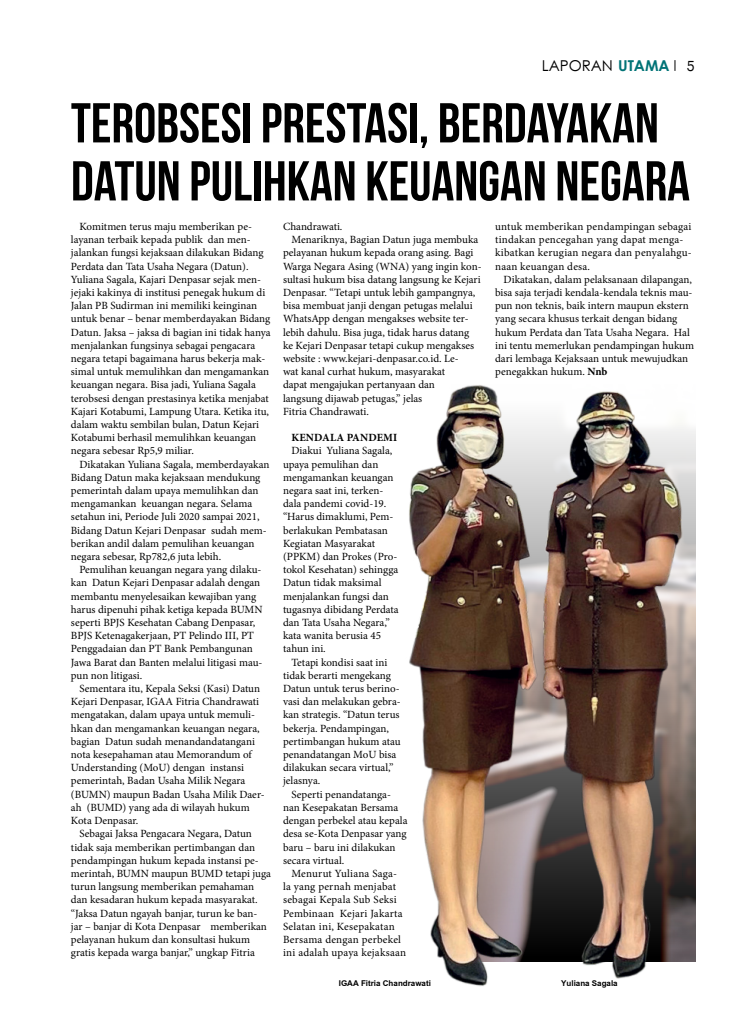
<style>
.page{position:relative;width:752px;height:1035px;background:#fff}
.page>*{position:absolute;margin:0;border:0;box-sizing:border-box;transform-origin:0 0}
.t1{font:700 56px/58px "Bebas Neue";color:#000}
.t2{font:15px "Levenim";color:#000}
.t3{font:11px/13.2px "Minion Pro";color:#000}
.t4{font:11px/13.2px "Minion Pro";letter-spacing:.02em;color:#000}
.t5{font:700 11px "Minion Pro";letter-spacing:.01em;color:#000}
.t6{font:700 8px "Arial";color:#000}
.s1{font-weight:700;color:#007376}
.s2{font-weight:700}
</style>
<div class="page">
<img style="left:409px;top:385px;width:117px;height:601px">
<img style="left:526px;top:391px;width:170px;height:588px">
<h2 class="t2" style="left:541px;top:57px;width:129px">LAPORAN <span class="s1">UTAMA</span></h2>
<h2 class="t2" style="left:686px;top:57px;width:10px">5</h2>
<h1 class="t1" style="left:71px;top:93px;width:620px">TEROBSESI PRESTASI, BERDAYAKAN<br>DATUN PULIHKAN KEUANGAN NEGARA</h1>
<p class="t3" style="left:71px;top:220px;width:201px;text-indent:9px">Komitmen terus maju memberikan pe&shy;layanan terbaik kepada publik dan men&shy;jalankan fungsi kejaksaan dilakukan Bidang Perdata dan Tata Usaha Negara (Datun).<br>Yuliana Sagala, Kajari Denpasar sejak men&shy;jejaki kakinya di institusi penegak hukum di Jalan PB Sudirman ini memiliki keinginan untuk benar – benar memberdayakan Bidang Datun. Jaksa – jaksa di bagian ini tidak hanya menjalankan fungsinya sebagai pengacara negara tetapi bagaimana harus bekerja mak&shy;simal untuk memulihkan dan mengamankan keuangan negara. Bisa jadi, Yuliana Sagala terobsesi dengan prestasinya ketika menjabat Kajari Kotabumi, Lampung Utara. Ketika itu, dalam waktu sembilan bulan, Datun Kejari Kotabumi berhasil memulihkan keuangan negara sebesar Rp5,9 miliar.</p>
<p class="t3" style="left:71px;top:457px;width:200px;text-indent:9px">Dikatakan Yuliana Sagala, memberdayakan Bidang Datun maka kejaksaan mendukung pemerintah dalam upaya memulihkan dan mengamankan keuangan negara. Selama setahun ini, Periode Juli 2020 sampai 2021, Bidang Datun Kejari Denpasar sudah mem&shy;berikan andil dalam pemulihan keuangan negara sebesar, Rp782,6 juta lebih.</p>
<p class="t3" style="left:71px;top:563px;width:193px;text-indent:9px">Pemulihan keuangan negara yang dilaku&shy;kan Datun Kejari Denpasar adalah dengan membantu menyelesaikan kewajiban yang harus dipenuhi pihak ketiga kepada BUMN seperti BPJS Kesehatan Cabang Denpasar, BPJS Ketenagakerjaan, PT Pelindo III, PT Penggadaian dan PT Bank Pembangunan Jawa Barat dan Banten melalui litigasi mau&shy;pun non litigasi.</p>
<p class="t3" style="left:71px;top:682px;width:195px;text-indent:9px">Sementara itu, Kepala Seksi (Kasi) Datun Kejari Denpasar, IGAA Fitria Chandrawati mengatakan, dalam upaya untuk memuli&shy;hkan dan mengamankan keuangan negara, bagian Datun sudah menandandatangani nota kesepahaman atau Memorandum of Understanding (MoU) dengan instansi pemerintah, Badan Usaha Milik Negara (BUMN) maupun Badan Usaha Milik Daer&shy;ah (BUMD) yang ada di wilayah hukum Kota Denpasar.</p>
<p class="t3" style="left:71px;top:827px;width:201px;text-indent:9px">Sebagai Jaksa Pengacara Negara, Datun tidak saja memberikan pertimbangan dan pendampingan hukum kepada instansi pe&shy;merintah, BUMN maupun BUMD tetapi juga turun langsung memberikan pemahaman dan kesadaran hukum kepada masyarakat. “Jaksa Datun ngayah banjar, turun ke ban&shy;jar – banjar di Kota Denpasar memberikan pelayanan hukum dan konsultasi hukum gratis kepada warga banjar,” ungkap Fitria</p>
<p class="t3" style="left:283px;top:220px;width:61px">Chandrawati.</p>
<p class="t3" style="left:291px;top:233px;width:188px">Menariknya, Bagian Datun juga membuka</p>
<p class="t3" style="left:283px;top:246px;width:192px">pelayanan hukum kepada orang asing. Bagi</p>
<p class="t3" style="left:283px;top:259px;width:200px">Warga Negara Asing (WNA) yang ingin kon-</p>
<p class="t3" style="left:283px;top:273px;width:199px">sultasi hukum bisa datang langsung ke Kejari</p>
<p class="t3" style="left:283px;top:286px;width:194px">Denpasar. “Tetapi untuk lebih gampangnya,</p>
<p class="t3" style="left:283px;top:299px;width:191px">bisa membuat janji dengan petugas melalui</p>
<p class="t3" style="left:283px;top:312px;width:187px">WhatsApp dengan mengakses website ter-</p>
<p class="t3" style="left:283px;top:325px;width:188px">lebih dahulu. Bisa juga, tidak harus datang</p>
<p class="t3" style="left:283px;top:339px;width:193px">ke Kejari Denpasar tetapi cukup mengakses</p>
<p class="t3" style="left:283px;top:352px;width:177px">website : www.kejari-denpasar.co.id. Le-</p>
<p class="t3" style="left:283px;top:365px;width:163px">wat kanal curhat hukum, masyarakat</p>
<p class="t3" style="left:283px;top:378px;width:153px">dapat mengajukan pertanyaan dan</p>
<p class="t3" style="left:283px;top:391px;width:141px">langsung dijawab petugas,” jelas</p>
<p class="t3" style="left:283px;top:405px;width:87px">Fitria Chandrawati.</p>
<p class="t5" style="left:291px;top:430px;width:107px">KENDALA PANDEMI</p>
<p class="t3" style="left:283px;top:444px;width:117px;text-indent:9px">Diakui Yuliana Sagala, upaya pemulihan dan mengamankan keuangan negara saat ini, terken&shy;dala pandemi covid-19. “Harus dimaklumi, Pem&shy;berlakukan Pembatasan<br>Kegiatan Masyarakat (PPKM) dan Prokes (Pro&shy;tokol Kesehatan) sehingga<br>Datun tidak maksimal menjalankan fungsi dan tugasnya dibidang Perdata dan Tata Usaha Negara,” kata wanita berusia 45 tahun ini.</p>
<p class="t3" style="left:283px;top:655px;width:119px;text-indent:9px">Tetapi kondisi saat ini tidak berarti mengekang<br>Datun untuk terus berino&shy;vasi dan melakukan gebra&shy;kan strategis. “Datun terus bekerja. Pendampingan, pertimbangan hukum atau penandatangan MoU bisa dilakukan secara virtual,” jelasnya.</p>
<p class="t3" style="left:283px;top:787px;width:126px;text-indent:9px">Seperti penandatanga&shy;nan Kesepakatan Bersama dengan perbekel atau kepala desa se-Kota Denpasar yang baru – baru ini dilakukan secara virtual.</p>
<p class="t4" style="left:283px;top:867px;width:124px;text-indent:9px">Menurut Yuliana Saga&shy;la yang pernah menjabat sebagai Kepala Sub Seksi<br>Pembinaan Kejari Jakarta<br>Selatan ini, Kesepakatan<br>Bersama dengan perbekel ini adalah upaya kejaksaan</p>
<p class="t4" style="left:495px;top:220px;width:198px">untuk memberikan pendampingan sebagai tindakan pencegahan yang dapat menga&shy;kibatkan kerugian negara dan penyalahgu&shy;naan keuangan desa.</p>
<p class="t3" style="left:495px;top:273px;width:200px;text-indent:9px">Dikatakan, dalam pelaksanaan dilapangan, bisa saja terjadi kendala-kendala teknis mau&shy;pun non teknis, baik intern maupun ekstern yang secara khusus terkait dengan bidang hukum Perdata dan Tata Usaha Negara. Hal ini tentu memerlukan pendampingan hukum dari lembaga Kejaksaan untuk mewujudkan penegakkan hukum. <span class="s2">Nnb</span></p>
<p class="t6" style="left:338px;top:979px;width:94px">IGAA Fitria Chandrawati</p>
<p class="t6" style="left:561px;top:979px;width:58px">Yuliana Sagala</p>
</div>
